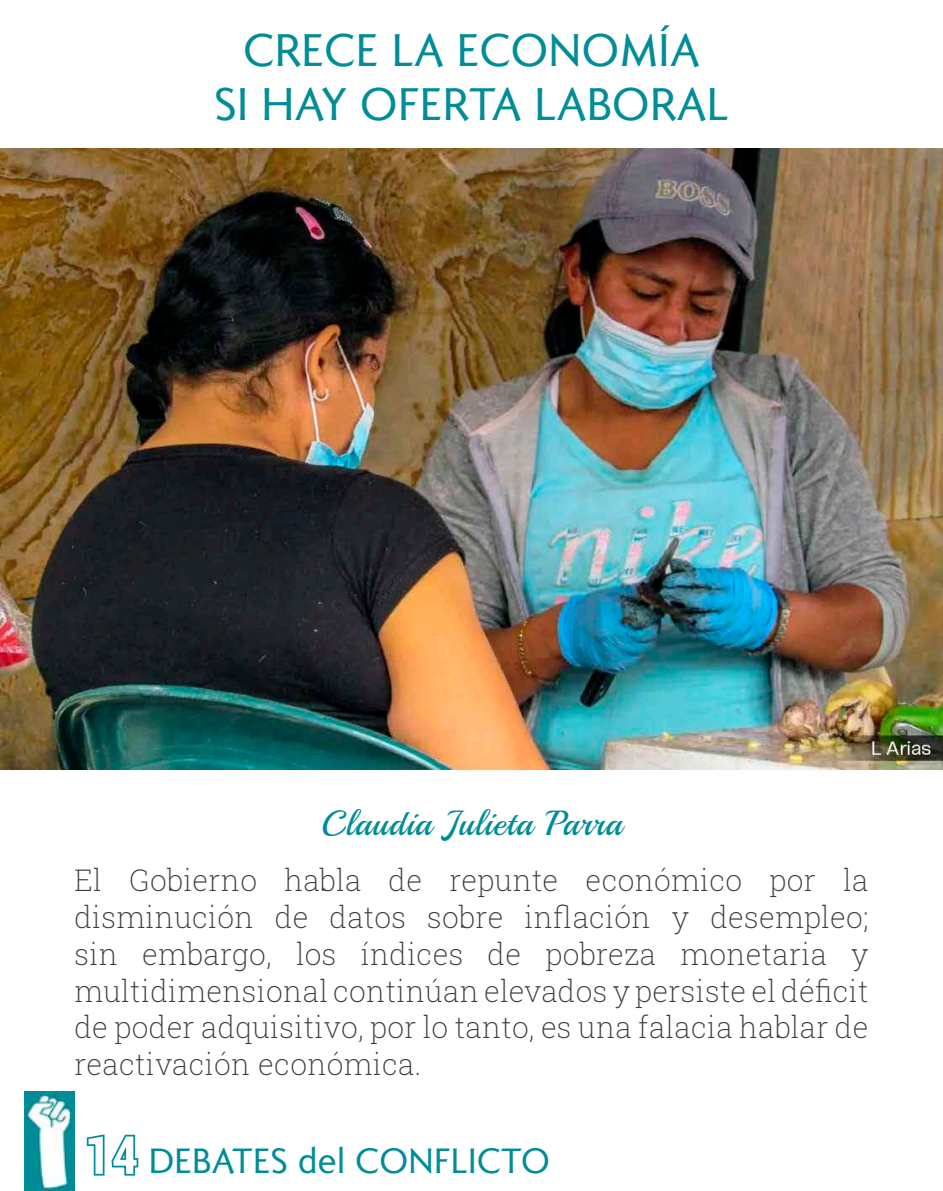
<style>
.page{position:relative;width:943px;height:1191px;background:#fff}
.page>*{position:absolute;margin:0;border:0;box-sizing:border-box;transform-origin:0 0}
.t1{font:45.5px/53.9px "Romanica";letter-spacing:.01em;color:#008d97;text-align:center}
.t2{font:35px "Romanica";letter-spacing:.01em;color:#008d97}
.t3{font:35px "Playball";letter-spacing:.025em;color:#008d97}
.t4{font:200 29.75px/36.8px "Roboto Slab";letter-spacing:.01em;color:#3c3c3a;text-align:justify}
.s1{font-family:"Roboto Condensed";font-weight:700;font-size:52.5px}
</style>
<div class="page">
<img style="left:0;top:149px;width:943px;height:620px">
<img style="left:25px;top:1091px;width:49px;height:100px">
<h1 class="t1" style="left:214px;top:22px;width:515px">CRECE LA ECONOMÍA<br>SI HAY OFERTA LABORAL</h1>
<p class="t3" style="left:321px;top:802px;width:302px">Claudia Julieta Parra</p>
<p class="t4" style="left:74px;top:861px;width:795px">El Gobierno habla de repunte económico por la disminución de datos sobre inflación y desempleo; sin embargo, los índices de pobreza monetaria y multidimensional continúan elevados y persiste el déficit de poder adquisitivo, por lo tanto, es una falacia hablar de reactivación económica.</p>
<p class="t2" style="left:85px;top:1137px;width:466px"><span class="s1">14</span> DEBATES del CONFLICTO</p>
</div>
